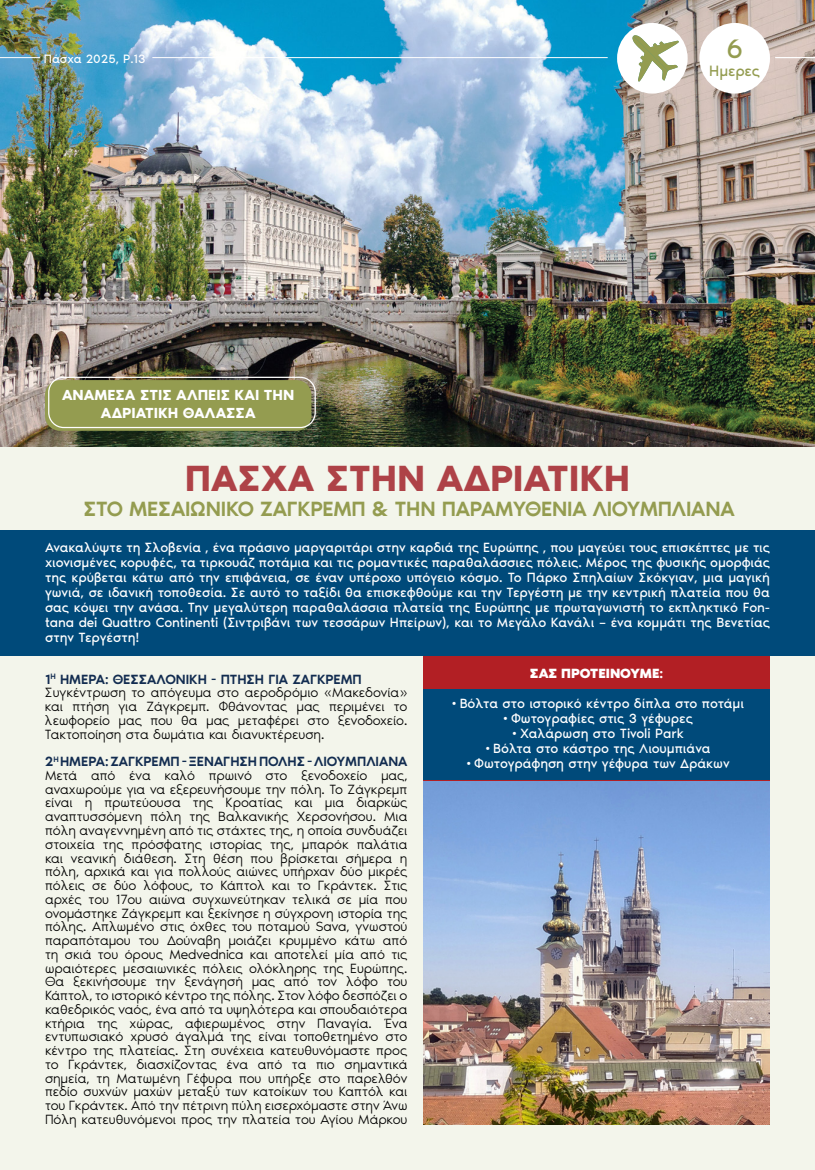
<style>
.page{position:relative;width:815px;height:1170px;background:#fff}
.page>*{position:absolute;margin:0;border:0;box-sizing:border-box;transform-origin:0 0}
.t1{font:600 37.5px "Noir Pro";color:#ae4247}
.t2{font:27.5px "Noir Pro";color:#949c50}
.t3{font:500 21.25px "Noir Pro";letter-spacing:-.01em;color:#949c50}
.t4{font:15.38px "Noir Pro";letter-spacing:-.01em;color:#949c50}
.t5{font:600 15px/18px "Noir Pro";color:#fff;text-align:center}
.t6{font:300 13.75px/13.8px "Noir Pro";letter-spacing:-.01em;color:#000}
.t7{font:13.75px/15px "Noir Pro";letter-spacing:-.01em;color:#fff;text-align:justify}
.t8{font:700 13.75px "Noir Pro";color:#fff}
.t9{font:12.5px "Noir Pro";color:#fff}
.s1{font-weight:500;color:#122c50}
.s2{font-weight:600}
</style>
<div class="page">
<div style="left:0;top:0;width:815px;height:1169px;background:#f3f5eb"></div>
<img style="left:423px;top:780px;width:347px;height:344px">
<div style="left:423px;top:655px;width:347px;height:125px;background:#b21f24"></div>
<img style="left:0;top:0;width:815px;height:446px">
<div style="left:0;top:530px;width:815px;height:125px;background:#004a7a"></div>
<hr style="left:0;top:57px;width:40px;height:1px;background:#fff">
<hr style="left:152px;top:57px;width:456px;height:1px;background:#fff">
<div style="left:699px;top:23px;width:71px;height:71px;background:#fff;border-radius:50%"></div>
<div style="left:617px;top:23px;width:71px;height:71px;background:#fff;border-radius:50%"></div>
<svg style="left:632px;top:35px;width:47px;height:47px"></svg>
<hr style="left:775px;top:57px;width:40px;height:1px;background:#fff">
<div style="left:45px;top:380px;width:266px;height:51px;background:#949c50;border-radius:15px"></div>
<div style="left:48px;top:376px;width:268px;height:52px;border:1px solid #fff;border-radius:15px"></div>
<div style="left:423px;top:689px;width:347px;height:91px;background:#004a7a"></div>
<p class="t9" style="left:44px;top:49px;width:103px">Πάσχα 2025, P.13</p>
<p class="t5" style="left:62px;top:385px;width:234px">ΑΝΆΜΕΣΑ ΣΤΙΣ ΆΛΠΕΙΣ ΚΑΙ ΤΗΝ<br>ΑΔΡΙΑΤΙΚΉ ΘΆΛΑΣΣΑ</p>
<h2 class="t2" style="left:726px;top:27px;width:18px">6</h2>
<p class="t4" style="left:709px;top:59px;width:52px">Ημερες</p>
<h1 class="t1" style="left:185px;top:449px;width:447px">ΠΑΣΧΑ ΣΤΗΝ ΑΔΡΙΑΤΙΚΗ</h1>
<h3 class="t3" style="left:83px;top:491px;width:653px">ΣΤΟ ΜΕΣΑΙΩΝΙΚΟ ΖΑΓΚΡΕΜΠ &amp; ΤΗΝ ΠΑΡΑΜΥΘΕΝΙΑ ΛΙΟΥΜΠΛΙΑΝΑ</h3>
<p class="t7" style="left:45px;top:539px;width:727px">Ανακαλύψτε τη Σλοβενία , ένα πράσινο μαργαριτάρι στην καρδιά της Ευρώπης , που μαγεύει τους επισκέπτες με τις χιονισμένες κορυφές, τα τιρκουάζ ποτάμια και τις ρομαντικές παραθαλάσσιες πόλεις. Μέρος της φυσικής ομορφιάς της κρύβεται κάτω από την επιφάνεια, σε έναν υπέροχο υπόγειο κόσμο. Το Πάρκο Σπηλαίων Σκόκγιαν, μια μαγική γωνιά, σε ιδανική τοποθεσία. Σε αυτό το ταξίδι θα επισκεφθούμε και την Τεργέστη με την κεντρική πλατεία που θα σας κόψει την ανάσα. Την μεγαλύτερη παραθαλάσσια πλατεία της Ευρώπης με πρωταγωνιστή το εκπληκτικό Fon&shy;tana dei Quattro Continenti (Σιντριβάνι των τεσσάρων Ηπείρων), και το Μεγάλο Κανάλι – ένα κομμάτι της Βενετίας στην Τεργέστη!</p>
<p class="t6" style="left:45px;top:671px;width:364px"><span class="s1">1</span><sup>Η</sup> <span class="s1">ΗΜΕΡΑ: ΘΕΣΣΑΛΟΝΙΚΗ - ΠΤΗΣΗ ΓΙΑ ΖΑΓΚΡΕΜΠ </span>Συγκέντρωση το απόγευμα στο αεροδρόμιο «Μακεδονία» και πτήση για Ζάγκρεμπ. Φθάνοντας μας περιμένει το λεωφορείο μας που θα μας μεταφέρει στο ξενοδοχείο.<br>Τακτοποίηση στα δωμάτια και διανυκτέρευση.</p>
<p class="t6" style="left:45px;top:753px;width:364px;text-align:justify"><span class="s1">2</span><sup>Η</sup> <span class="s1">ΗΜΕΡΑ: ΖΑΓΚΡΕΜΠ - ΞΕΝΑΓΗΣΗ ΠΟΛΗΣ - ΛΙΟΥΜΠΛΙΑΝΑ </span>Μετά από ένα καλό πρωινό στο ξενοδοχείο μας, αναχωρούμε για να εξερευνήσουμε την πόλη. Το Ζάγκρεμπ είναι η πρωτεύουσα της Κροατίας και μια διαρκώς αναπτυσσόμενη πόλη της Βαλκανικής Χερσονήσου. Μια πόλη αναγεννημένη από τις στάχτες της, η οποία συνδυάζει στοιχεία της πρόσφατης ιστορίας της, μπαρόκ παλάτια και νεανική διάθεση. Στη θέση που βρίσκεται σήμερα η πόλη, αρχικά και για πολλούς αιώνες υπήρχαν δύο μικρές πόλεις σε δύο λόφους, το Κάπτολ και το Γκράντεκ. Στις αρχές του 17ου αιώνα συγχωνεύτηκαν τελικά σε μία που ονομάστηκε Ζάγκρεμπ και ξεκίνησε η σύγχρονη ιστορία της πόλης. Απλωμένο στις όχθες του ποταμού Sava, γνωστού παραπόταμου του Δούναβη μοιάζει κρυμμένο κάτω από τη σκιά του όρους Medvednica και αποτελεί μία από τις ωραιότερες μεσαιωνικές πόλεις ολόκληρης της Ευρώπης.<br>Θα ξεκινήσουμε την ξενάγησή μας από τον λόφο του Κάπτολ, το ιστορικό κέντρο της πόλης. Στον λόφο δεσπόζει ο καθεδρικός ναός, ένα από τα υψηλότερα και σπουδαιότερα κτήρια της χώρας, αφιερωμένος στην Παναγία. Ένα εντυπωσιακό χρυσό άγαλμά της είναι τοποθετημένο στο κέντρο της πλατείας. Στη συνέχεια κατευθυνόμαστε προς το Γκράντεκ, διασχίζοντας ένα από τα πιο σημαντικά σημεία, τη Ματωμένη Γέφυρα που υπήρξε στο παρελθόν πεδίο συχνών μαχών μεταξύ των κατοίκων του Καπτόλ και του Γκράντεκ. Από την πέτρινη πύλη εισερχόμαστε στην Άνω Πόλη κατευθυνόμενοι προς την πλατεία του Αγίου Μάρκου</p>
<p class="t8" style="left:530px;top:662px;width:135px">ΣΑΣ ΠΡΟΤΕΙΝΟΥΜΕ<span class="s2">:</span></p>
<p class="t7" style="left:449px;top:695px;width:297px">•Βόλτα στο ιστορικό κέντρο δίπλα στο ποτάμι</p>
<p class="t7" style="left:500px;top:710px;width:194px">•Φωτογραφίες στις 3 γέφυρες</p>
<p class="t7" style="left:509px;top:725px;width:176px">•Χαλάρωση στο Tivoli Park</p>
<p class="t7" style="left:482px;top:740px;width:230px">•Βόλτα στο κάστρο της Λιουμπιάνα</p>
<p class="t7" style="left:463px;top:755px;width:268px">•Φωτογράφηση στην γέφυρα των Δράκων</p>
</div>
